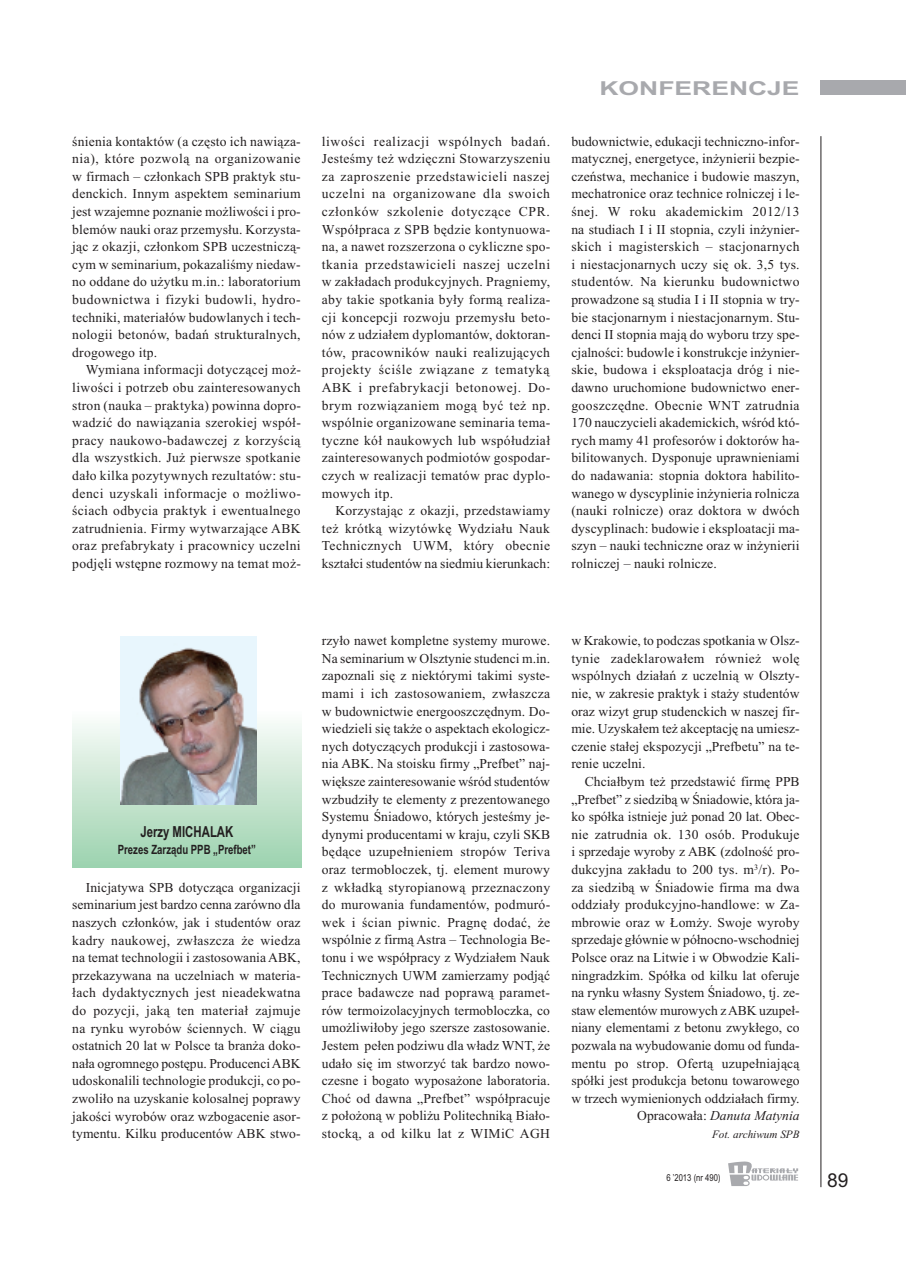
<style>
.page{position:relative;width:906px;height:1268px;background:#fff}
.page>*{position:absolute;margin:0;border:0;box-sizing:border-box;transform-origin:0 0}
.t1{font:700 19.2px "Arial";color:#a8a9ad;scale:1.38 1}
.t2{font:19.2px "Arial";color:#231f20}
.t3{font:700 15.15px "Arial";color:#231f20;scale:.75 1}
.t4{font:13.65px/17.5px "Times New Roman";letter-spacing:.005em;color:#231f20;text-align:justify}
.t5{font:700 12.75px "Arial";color:#231f20;scale:.75 1}
.t6{font:italic 11.25px "Times New Roman";color:#231f20}
.t7{font:9.6px "Arial";color:#231f20;scale:.8 1}
.s1{font-style:italic}
</style>
<div class="page">
<div style="left:821px;top:81px;width:85px;height:14px;background:#a8a9ad"></div>
<hr style="left:820px;top:136px;width:1px;height:1050px;background:#231f20">
<svg style="left:728px;top:1161px;width:70px;height:24px"></svg>
<div style="left:72px;top:711px;width:229px;height:156px;background:linear-gradient(to bottom,#f9faf9,#9dd2af)"></div>
<img style="left:120px;top:636px;width:136px;height:168px">
<p class="t4" style="left:72px;top:132px;width:230px">śnienia kontaktów (a często ich nawiąza&shy;nia), które pozwolą na organizowanie w firmach – członkach SPB praktyk stu&shy;denckich. Innym aspektem seminarium jest wzajemne poznanie możliwości i pro&shy;blemów nauki oraz przemysłu. Korzysta&shy;jąc z okazji, członkom SPB uczestniczą&shy;cym w seminarium, pokazaliśmy niedaw&shy;no oddane do użytku m.in.: laboratorium budownictwa i fizyki budowli, hydro&shy;techniki, materiałów budowlanych i tech&shy;nologii betonów, badań strukturalnych, drogowego itp.</p>
<p class="t4" style="left:72px;top:361px;width:230px;text-indent:13px">Wymiana informacji dotyczącej moż&shy;liwości i potrzeb obu zainteresowanych stron (nauka – praktyka) powinna dopro&shy;wadzić do nawiązania szerokiej współ&shy;pracy naukowo-badawczej z korzyścią dla wszystkich. Już pierwsze spotkanie dało kilka pozytywnych rezultatów: stu&shy;denci uzyskali informacje o możliwo&shy;ściach odbycia praktyk i ewentualnego zatrudnienia. Firmy wytwarzające ABK oraz prefabrykaty i pracownicy uczelni podjęli wstępne rozmowy na temat moż-</p>
<p class="t4" style="left:322px;top:132px;width:230px">liwości realizacji wspólnych badań.<br>Jesteśmy też wdzięczni Stowarzyszeniu za zaproszenie przedstawicieli naszej uczelni na organizowane dla swoich członków szkolenie dotyczące CPR.<br>Współpraca z SPB będzie kontynuowa&shy;na, a nawet rozszerzona o cykliczne spo&shy;tkania przedstawicieli naszej uczelni w zakładach produkcyjnych. Pragniemy, aby takie spotkania były formą realiza&shy;cji koncepcji rozwoju przemysłu beto&shy;nów z udziałem dyplomantów, doktoran&shy;tów, pracowników nauki realizujących projekty ściśle związane z tematyką ABK i prefabrykacji betonowej. Do&shy;brym rozwiązaniem mogą być też np. wspólnie organizowane seminaria tema&shy;tyczne kół naukowych lub współudział zainteresowanych podmiotów gospodar&shy;czych w realizacji tematów prac dyplo&shy;mowych itp.</p>
<p class="t4" style="left:322px;top:501px;width:230px;text-indent:14px">Korzystając z okazji, przedstawiamy też krótką wizytówkę Wydziału Nauk Technicznych UWM, który obecnie kształci studentów na siedmiu kierunkach:</p>
<h1 class="t1" style="left:599px;top:77px;width:146px">KONFERENCJE</h1>
<p class="t4" style="left:571px;top:132px;width:230px">budownictwie, edukacji techniczno-infor&shy;matycznej, energetyce, inżynierii bezpie&shy;czeństwa, mechanice i budowie maszyn, mechatronice oraz technice rolniczej i le&shy;śnej. W roku akademickim 2012/13 na studiach I i II stopnia, czyli inżynier&shy;skich i magisterskich – stacjonarnych i niestacjonarnych uczy się ok. 3,5 tys. studentów. Na kierunku budownictwo prowadzone są studia I i II stopnia w try&shy;bie stacjonarnym i niestacjonarnym. Stu&shy;denci II stopnia mają do wyboru trzy spe&shy;cjalności: budowle i konstrukcje inżynier&shy;skie, budowa i eksploatacja dróg i nie&shy;dawno uruchomione budownictwo ener&shy;gooszczędne. Obecnie WNT zatrudnia 170 nauczycieli akademickich, wśród któ&shy;rych mamy 41 profesorów i doktorów ha&shy;bilitowanych. Dysponuje uprawnieniami do nadawania: stopnia doktora habilito&shy;wanego w dyscyplinie inżynieria rolnicza (nauki rolnicze) oraz doktora w dwóch dyscyplinach: budowie i eksploatacji ma&shy;szyn – nauki techniczne oraz w inżynierii rolniczej – nauki rolnicze.</p>
<p class="t3" style="left:140px;top:823px;width:126px">Jerzy MICHALAK</p>
<p class="t5" style="left:118px;top:841px;width:186px">Prezes Zarządu PPB „Prefbet”</p>
<p class="t4" style="left:72px;top:878px;width:230px;text-indent:14px">Inicjatywa SPB dotycząca organizacji seminarium jest bardzo cenna zarówno dla naszych członków, jak i studentów oraz kadry naukowej, zwłaszcza że wiedza na temat technologii i zastosowania ABK, przekazywana na uczelniach w materia&shy;łach dydaktycznych jest nieadekwatna do pozycji, jaką ten materiał zajmuje na rynku wyrobów ściennych. W ciągu ostatnich 20 lat w Polsce ta branża doko&shy;nała ogromnego postępu. ProducenciABK udoskonalili technologie produkcji, co po&shy;zwoliło na uzyskanie kolosalnej poprawy jakości wyrobów oraz wzbogacenie asor&shy;tymentu. Kilku producentów ABK stwo-</p>
<p class="t4" style="left:322px;top:631px;width:230px">rzyło nawet kompletne systemy murowe.<br>Na seminarium w Olsztynie studenci m.in. zapoznali się z niektórymi takimi syste&shy;mami i ich zastosowaniem, zwłaszcza w budownictwie energooszczędnym. Do&shy;wiedzieli się także o aspektach ekologicz&shy;nych dotyczących produkcji i zastosowa&shy;nia ABK. Na stoisku firmy „Prefbet” naj&shy;większe zainteresowanie wśród studentów wzbudziły te elementy z prezentowanego Systemu Śniadowo, których jesteśmy je&shy;dynymi producentami w kraju, czyli SKB będące uzupełnieniem stropów Teriva oraz termobloczek, tj. element murowy z wkładką styropianową przeznaczony do murowania fundamentów, podmuró&shy;wek i ścian piwnic. Pragnę dodać, że wspólnie z firmą Astra – Technologia Be&shy;tonu i we współpracy z Wydziałem Nauk Technicznych UWM zamierzamy podjąć prace badawcze nad poprawą paramet&shy;rów termoizolacyjnych termobloczka, co umożliwiłoby jego szersze zastosowanie.<br>Jestem pełen podziwu dla władz WNT, że udało się im stworzyć tak bardzo nowo&shy;czesne i bogato wyposażone laboratoria.<br>Choć od dawna „Prefbet” współpracuje z położoną w pobliżu Politechniką Biało&shy;stocką, a od kilku lat z WIMiC AGH</p>
<p class="t4" style="left:571px;top:631px;width:230px">w Krakowie, to podczas spotkania w Olsz&shy;tynie zadeklarowałem również wolę wspólnych działań z uczelnią w Olszty&shy;nie, w zakresie praktyk i staży studentów oraz wizyt grup studenckich w naszej fir&shy;mie. Uzyskałem też akceptację na umiesz&shy;czenie stałej ekspozycji „Prefbetu” na te&shy;renie uczelni.</p>
<p class="t4" style="left:571px;top:772px;width:230px;text-align:right">Chciałbym też przedstawić firmę PPB „Prefbet” z siedzibą w Śniadowie, która ja&shy;ko spółka istnieje już ponad 20 lat. Obec&shy;nie zatrudnia ok. 130 osób. Produkuje i sprzedaje wyroby z ABK (zdolność pro&shy;dukcyjna zakładu to 200 tys. m<sup>3</sup>/r). Po&shy;za siedzibą w Śniadowie firma ma dwa oddziały produkcyjno-handlowe: w Za&shy;mbrowie oraz w Łomży. Swoje wyroby sprzedaje głównie w północno-wschodniej Polsce oraz na Litwie i w Obwodzie Kali&shy;ningradzkim. Spółka od kilku lat oferuje na rynku własny System Śniadowo, tj. ze&shy;staw elementów murowych zABK uzupeł&shy;niany elementami z betonu zwykłego, co pozwala na wybudowanie domu od funda&shy;mentu po strop. Ofertą uzupełniającą spółki jest produkcja betonu towarowego w trzech wymienionych oddziałach firmy.<br>Opracowała: <span class="s1">Danuta Matynia</span></p>
<p class="t6" style="left:712px;top:1127px;width:89px">Fot. archiwum SPB</p>
<p class="t7" style="left:666px;top:1171px;width:69px">6 ’2013 (nr 490)</p>
<h1 class="t2" style="left:827px;top:1168px;width:23px">89</h1>
</div>
